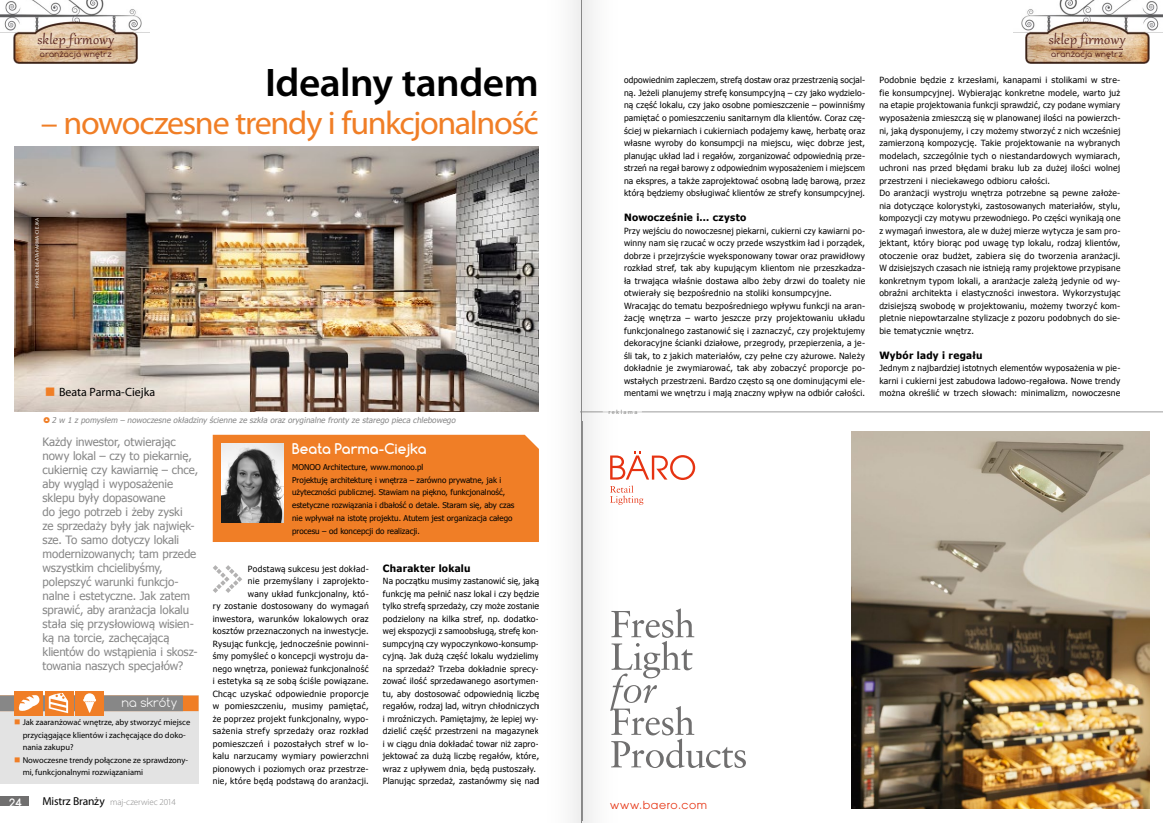
<style>
.page{position:relative;width:1163px;height:823px;background:#fff}
.page>*{position:absolute;margin:0;border:0;box-sizing:border-box;transform-origin:0 0}
.t1{font:600 40px "Myriad Pro";letter-spacing:-.015em;color:#000}
.t2{font:33px "Myriad Pro";letter-spacing:-.04em;color:#f07e26}
.t3{font:17px "Gabriola";letter-spacing:.015em;color:#56231f}
.t4{font:700 13.9px "Comfortaa";color:#fff}
.t5{font:12px "Myriad Pro";color:#000}
.t6{font:300 12px "Comfortaa";color:#fff}
.t7{font:11.5px/14px "Tahoma";letter-spacing:-.005em;color:#878787}
.t8{font:11px "ITC Avant Garde Pro";letter-spacing:.06em;color:#e63312}
.t9{font:700 11px "Comfortaa";color:#fff}
.t10{font:700 10px "Tahoma";letter-spacing:.03em;color:#000}
.t11{font:300 9px "Myriad Pro";letter-spacing:-.01em;color:#878787}
.t12{font:8.5px/12.5px "Tahoma";letter-spacing:.03em;color:#000}
.t13{font:8.5px/12.5px "Myriad Pro";color:#000}
.t14{font:8px/12.7px "Tahoma";color:#000}
.t15{font:italic 8px "Tahoma";color:#878787}
.t16{font:8px "Comfortaa";letter-spacing:.03em;color:#56231f}
.t17{font:600 6px "Myriad Pro";letter-spacing:.22em;color:#9d9d9c}
.t18{font:5px "Myriad Pro";letter-spacing:.04em;color:#fff}
.s1{font-family:"Combi Numerals";font-weight:700;font-style:normal;color:#f07e26}
.s2{font-weight:400;font-size:11.5px;color:#000}
</style>
<div class="page">
<svg style="left:213px;top:565px;width:29px;height:27px"></svg>
<div style="left:0;top:695px;width:198px;height:88px;background:#e3e3e3"></div>
<div style="left:0;top:695px;width:198px;height:15px;background:#f07e26"></div>
<div style="left:0;top:695px;width:183px;height:15px;background:#878787"></div>
<div style="left:14px;top:691px;width:29px;height:24px;background:#f07e26"></div>
<svg style="left:18px;top:695px;width:22px;height:16px"></svg>
<div style="left:45px;top:691px;width:28px;height:24px;background:linear-gradient(to right,#f07d24,#f0812a)"></div>
<svg style="left:49px;top:692px;width:19px;height:20px"></svg>
<div style="left:75px;top:691px;width:29px;height:24px;background:#f07e26"></div>
<svg style="left:83px;top:693px;width:13px;height:19px"></svg>
<div style="left:213px;top:434px;width:326px;height:107px;background:#f07e26"></div>
<img style="left:221px;top:443px;width:62px;height:79px">
<hr style="left:580px;top:411px;width:582px;height:1px;background:#9d9d9c">
<hr style="left:602px;top:411px;width:39px;height:1px;background:#fff">
<img style="left:14px;top:146px;width:525px;height:265px">
<img style="left:0;top:0;width:149px;height:64px">
<img style="left:1013px;top:0;width:149px;height:64px">
<hr style="left:1051px;top:49px;width:71px;height:1px;background:#56231f">
<hr style="left:40px;top:49px;width:72px;height:1px;background:#56231f">
<div style="left:0;top:796px;width:28px;height:9px;background:#706f6f"></div>
<svg style="left:626px;top:431px;width:524px;height:378px"></svg>
<svg style="left:624px;top:485px;width:19px;height:19px"></svg>
<svg style="left:624px;top:450px;width:71px;height:29px"></svg>
<img style="left:851px;top:431px;width:297px;height:377px">
<svg style="left:624px;top:608px;width:121px;height:159px"></svg>
<div style="left:539px;top:0;width:85px;height:822px;background:#fafafa"></div>
<hr style="left:581px;top:0;width:1px;height:822px;background:#878787">
<svg style="left:46px;top:387px;width:8px;height:9px"></svg>
<h3 class="t3" style="left:38px;top:28px;width:78px">sklep firmowy</h3>
<p class="t16" style="left:40px;top:49px;width:73px">aranżacja wnętrz</p>
<h1 class="t1" style="left:265px;top:57px;width:275px">Idealny tandem</h1>
<h2 class="t2" style="left:41px;top:102px;width:499px">– nowoczesne trendy i funkcjonalność</h2>
<p class="t18" style="left:34px;top:288px;width:71px;rotate:-90deg">projekt: Beata Parma-Ciejka</p>
<h3 class="t5" style="left:59px;top:384px;width:98px">Beata Parma-Ciejka</h3>
<p class="t15" style="left:43px;top:414px;width:415px"><span class="s1">k</span> 2 w 1 z pomysłem – nowoczesne okładziny ścienne ze szkła oraz oryginalne fronty ze starego pieca chlebowego</p>
<p class="t7" style="left:43px;top:434px;width:157px">Każdy inwestor, otwierając nowy lokal – czy to piekarnię, cukiernię czy kawiarnię – chce, aby wygląd i wyposażenie sklepu były dopasowane<br>do jego potrzeb i żeby zyski<br>ze sprzedaży były jak najwięk&shy;sze. To samo dotyczy lokali modernizowanych; tam przede wszystkim chcielibyśmy, polepszyć warunki funkcjo&shy;nalne i estetyczne. Jak zatem sprawić, aby aranżacja lokalu stała się przysłowiową wisien&shy;ką na torcie, zachęcającą klientów do wstąpienia i skosz&shy;towania naszych specjałów?</p>
<h3 class="t6" style="left:122px;top:694px;width:57px">na skróty</h3>
<p class="t13" style="left:23px;top:715px;width:169px">Jak zaaranżować wnętrze, aby stworzyć miejsce przyciągające klientów i zachęcające do doko&shy;nania zakupu?<br>Nowoczesne trendy połączone ze sprawdzony&shy;mi, funkcjonalnymi rozwiązaniami</p>
<h3 class="t4" style="left:292px;top:440px;width:136px">Beata Parma-Ciejka</h3>
<p class="t14" style="left:292px;top:460px;width:224px">MONOO Architecture, www.monoo.pl<br>Projektuję architekturę i wnętrza – zarówno prywatne, jak i użyteczności publicznej. Stawiam na piękno, funkcjonalność, estetyczne rozwiązania i dbałość o detale. Staram się, aby czas nie wpływał na istotę projektu. Atutem jest organizacja całego procesu – od koncepcji do realizacji.</p>
<p class="t12" style="left:213px;top:561px;width:157px;text-align:right">Podstawą sukcesu jest dokład-<br>nie przemyślany i zaprojekto-<br>wany układ funkcjonalny, któ-<br>ry zostanie dostosowany do wymagań inwestora, warunków lokalowych oraz kosztów przeznaczonych na inwestycje.<br>Rysując funkcję, jednocześnie powinni&shy;śmy pomyśleć o koncepcji wystroju da&shy;nego wnętrza, ponieważ funkcjonalność i estetyka są ze sobą ściśle powiązane.<br>Chcąc uzyskać odpowiednie proporcje w pomieszczeniu, musimy pamiętać, że poprzez projekt funkcjonalny, wypo&shy;sażenia strefy sprzedaży oraz rozkład pomieszczeń i pozostałych stref w lo&shy;kalu narzucamy wymiary powierzchni pionowych i poziomych oraz przestrze&shy;nie, które będą podstawą do aranżacji.</p>
<p class="t10" style="left:383px;top:560px;width:89px">Charakter lokalu</p>
<p class="t12" style="left:383px;top:574px;width:157px">Na początku musimy zastanowić się, jaką funkcję ma pełnić nasz lokal i czy będzie tylko strefą sprzedaży, czy może zostanie podzielony na kilka stref, np. dodatko&shy;wej ekspozycji z samoobsługą, strefę kon&shy;sumpcyjną czy wypoczynkowo-konsump&shy;cyjną. Jak dużą część lokalu wydzielimy na sprzedaż? Trzeba dokładnie sprecy&shy;zować ilość sprzedawanego asortymen&shy;tu, aby dostosować odpowiednią liczbę regałów, rodzaj lad, witryn chłodniczych i mroźniczych. Pamiętajmy, że lepiej wy&shy;dzielić część przestrzeni na magazynek i w ciągu dnia dokładać towar niż zapro&shy;jektować za dużą liczbę regałów, które, wraz z upływem dnia, będą pustoszały.<br>Planując sprzedaż, zastanówmy się nad</p>
<p class="t12" style="left:624px;top:74px;width:242px;text-align:justify">odpowiednim zapleczem, strefą dostaw oraz przestrzenią socjal&shy;ną. Jeżeli planujemy strefę konsumpcyjną – czy jako wydzielo&shy;ną część lokalu, czy jako osobne pomieszczenie – powinniśmy pamiętać o pomieszczeniu sanitarnym dla klientów. Coraz czę&shy;ściej w piekarniach i cukierniach podajemy kawę, herbatę oraz własne wyroby do konsumpcji na miejscu, więc dobrze jest, planując układ lad i regałów, zorganizować odpowiednią prze&shy;strzeń na regał barowy z odpowiednim wyposażeniem i miejscem na ekspres, a także zaprojektować osobną ladę barową, przez którą będziemy obsługiwać klientów ze strefy konsumpcyjnej.</p>
<p class="t10" style="left:624px;top:210px;width:124px">Nowocześnie i... czysto</p>
<p class="t12" style="left:624px;top:224px;width:242px">Przy wejściu do nowoczesnej piekarni, cukierni czy kawiarni po&shy;winny nam się rzucać w oczy przede wszystkim ład i porządek, dobrze i przejrzyście wyeksponowany towar oraz prawidłowy rozkład stref, tak aby kupującym klientom nie przeszkadza&shy;ła trwająca właśnie dostawa albo żeby drzwi do toalety nie otwierały się bezpośrednio na stoliki konsumpcyjne.<br>Wracając do tematu bezpośredniego wpływu funkcji na aran&shy;żację wnętrza – warto jeszcze przy projektowaniu układu funkcjonalnego zastanowić się i zaznaczyć, czy projektujemy dekoracyjne ścianki działowe, przegrody, przepierzenia, a je&shy;śli tak, to z jakich materiałów, czy pełne czy ażurowe. Należy dokładnie je zwymiarować, tak aby zobaczyć proporcje po&shy;wstałych przestrzeni. Bardzo często są one dominującymi ele&shy;mentami we wnętrzu i mają znaczny wpływ na odbiór całości.</p>
<p class="t17" style="left:608px;top:407px;width:30px">reklama</p>
<p class="t9" style="left:9px;top:794px;width:14px">24</p>
<p class="t11" style="left:43px;top:797px;width:135px"><span class="s2">Mistrz Branży</span> maj-czerwiec 2014</p>
<p class="t8" style="left:610px;top:797px;width:98px">www.baero.com</p>
<h3 class="t3" style="left:1048px;top:28px;width:78px">sklep firmowy</h3>
<p class="t16" style="left:1051px;top:49px;width:73px">aranżacja wnętrz</p>
<p class="t12" style="left:879px;top:74px;width:242px">Podobnie będzie z krzesłami, kanapami i stolikami w stre&shy;fie konsumpcyjnej. Wybierając konkretne modele, warto już na etapie projektowania funkcji sprawdzić, czy podane wymiary wyposażenia zmieszczą się w planowanej ilości na powierzch&shy;ni, jaką dysponujemy, i czy możemy stworzyć z nich wcześniej zamierzoną kompozycję. Takie projektowanie na wybranych modelach, szczególnie tych o niestandardowych wymiarach, uchroni nas przed błędami braku lub za dużej ilości wolnej przestrzeni i nieciekawego odbioru całości.<br>Do aranżacji wystroju wnętrza potrzebne są pewne założe&shy;nia dotyczące kolorystyki, zastosowanych materiałów, stylu, kompozycji czy motywu przewodniego. Po części wynikają one z wymagań inwestora, ale w dużej mierze wytycza je sam pro&shy;jektant, który biorąc pod uwagę typ lokalu, rodzaj klientów, otoczenie oraz budżet, zabiera się do tworzenia aranżacji.<br>W dzisiejszych czasach nie istnieją ramy projektowe przypisane konkretnym typom lokali, a aranżacje zależą jedynie od wy&shy;obraźni architekta i elastyczności inwestora. Wykorzystując dzisiejszą swobodę w projektowaniu, możemy tworzyć kom&shy;pletnie niepowtarzalne stylizacje z pozoru podobnych do sie&shy;bie tematycznie wnętrz.</p>
<p class="t10" style="left:879px;top:348px;width:105px">Wybór lady i regału</p>
<p class="t12" style="left:879px;top:361px;width:242px;text-align:justify">Jednym z najbardziej istotnych elementów wyposażenia w pie&shy;karni i cukierni jest zabudowa ladowo-regałowa. Nowe trendy można określić w trzech słowach: minimalizm, nowoczesne</p>
</div>
